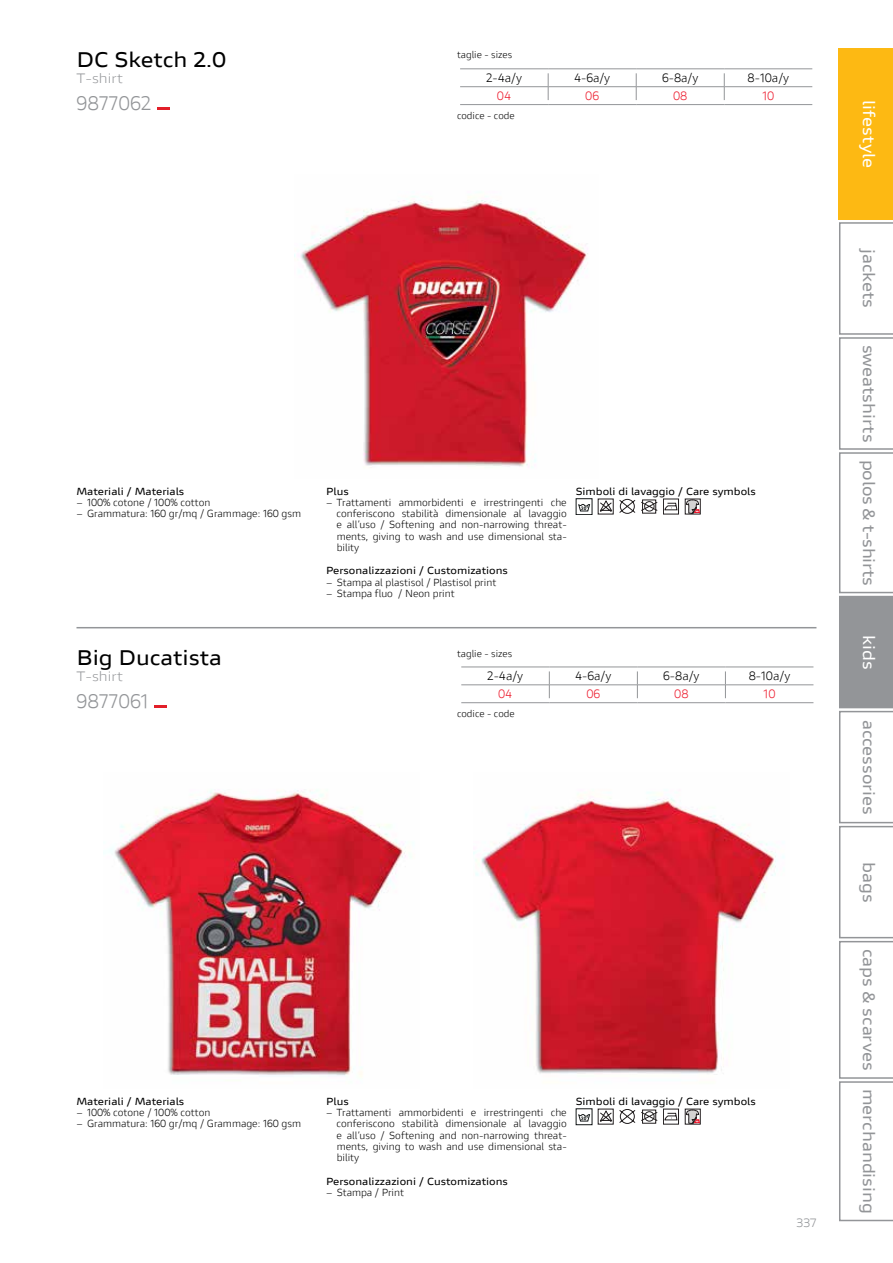
<style>
.page{position:relative;width:893px;height:1263px;background:#fff}
.page>*{position:absolute;margin:0;border:0;box-sizing:border-box;transform-origin:0 0}
.t1{font:700 21px "Ducati Style Ext";color:#000}
.t2{font:19.5px "Ducati Style";color:#939598}
.t3{font:700 16.5px "Ducati Style Ext";color:#939598}
.t4{font:700 16.5px "Ducati Style Ext";color:#fff}
.t5{font:13.5px "Ducati Style Ext";color:#939598}
.t6{font:12px "Ducati Style";color:#000}
.t7{font:12px "Ducati Style";color:#ed1c2e}
.t8{font:12px "Ducati Style Ext";color:#939598}
.t9{font:10.2px/11.2px "Ducati Style";color:#000;text-align:justify}
.t10{font:700 10.2px "Ducati Style Ext";color:#000}
.t11{font:9.75px "Ducati Style";color:#000}
</style>
<div class="page">
<div style="left:839px;top:49px;width:54px;height:171px;background:#fdb913"></div>
<svg style="left:839px;top:222px;width:54px;height:999px"></svg>
<svg style="left:157px;top:108px;width:12px;height:2px"></svg>
<hr style="left:460px;top:69px;width:88px;height:1px;background:#939598">
<hr style="left:548px;top:69px;width:88px;height:1px;background:#939598">
<hr style="left:636px;top:69px;width:88px;height:1px;background:#939598">
<hr style="left:724px;top:69px;width:88px;height:1px;background:#939598">
<hr style="left:460px;top:86px;width:88px;height:1px;background:#939598">
<hr style="left:548px;top:86px;width:88px;height:1px;background:#939598">
<hr style="left:636px;top:86px;width:88px;height:1px;background:#939598">
<hr style="left:724px;top:86px;width:88px;height:1px;background:#939598">
<hr style="left:460px;top:104px;width:88px;height:1px;background:#939598">
<hr style="left:548px;top:104px;width:88px;height:1px;background:#939598">
<hr style="left:636px;top:104px;width:88px;height:1px;background:#939598">
<hr style="left:724px;top:104px;width:88px;height:1px;background:#939598">
<svg style="left:548px;top:73px;width:1px;height:27px"></svg>
<svg style="left:636px;top:73px;width:1px;height:27px"></svg>
<svg style="left:724px;top:73px;width:1px;height:27px"></svg>
<img style="left:294px;top:196px;width:294px;height:272px">
<div style="left:576px;top:498px;width:16px;height:17px;border:1px solid #131718"></div>
<svg style="left:578px;top:504px;width:12px;height:7px"></svg>
<svg style="left:600px;top:500px;width:12px;height:12px"></svg>
<svg style="left:619px;top:499px;width:39px;height:15px"></svg>
<div style="left:644px;top:501px;width:10px;height:10px;border:1px solid #231f20;border-radius:50%"></div>
<div style="left:663px;top:499px;width:16px;height:15px;border:1px solid #231f20"></div>
<svg style="left:665px;top:503px;width:12px;height:7px"></svg>
<div style="left:685px;top:499px;width:15px;height:15px;border:1px solid #231f20"></div>
<svg style="left:686px;top:499px;width:14px;height:15px"></svg>
<hr style="left:76px;top:627px;width:740px;height:1px;background:#939598">
<svg style="left:154px;top:706px;width:12px;height:2px"></svg>
<img style="left:109px;top:790px;width:302px;height:287px">
<img style="left:474px;top:792px;width:310px;height:283px">
<svg style="left:578px;top:1114px;width:12px;height:7px"></svg>
<svg style="left:600px;top:1110px;width:12px;height:12px"></svg>
<svg style="left:619px;top:1109px;width:39px;height:15px"></svg>
<div style="left:644px;top:1111px;width:10px;height:10px;border:1px solid #231f20;border-radius:50%"></div>
<div style="left:663px;top:1109px;width:16px;height:15px;border:1px solid #231f20"></div>
<svg style="left:665px;top:1113px;width:12px;height:7px"></svg>
<div style="left:685px;top:1109px;width:15px;height:15px;border:1px solid #231f20"></div>
<svg style="left:686px;top:1109px;width:14px;height:15px"></svg>
<hr style="left:461px;top:667px;width:88px;height:1px;background:#939598">
<hr style="left:549px;top:667px;width:88px;height:1px;background:#939598">
<hr style="left:637px;top:667px;width:88px;height:1px;background:#939598">
<hr style="left:725px;top:667px;width:88px;height:1px;background:#939598">
<hr style="left:461px;top:684px;width:88px;height:1px;background:#939598">
<hr style="left:549px;top:684px;width:88px;height:1px;background:#939598">
<hr style="left:637px;top:684px;width:88px;height:1px;background:#939598">
<hr style="left:725px;top:684px;width:88px;height:1px;background:#939598">
<hr style="left:461px;top:702px;width:88px;height:1px;background:#939598">
<hr style="left:549px;top:702px;width:88px;height:1px;background:#939598">
<hr style="left:637px;top:702px;width:88px;height:1px;background:#939598">
<hr style="left:725px;top:702px;width:88px;height:1px;background:#939598">
<svg style="left:549px;top:671px;width:1px;height:27px"></svg>
<svg style="left:637px;top:671px;width:1px;height:27px"></svg>
<svg style="left:725px;top:671px;width:1px;height:27px"></svg>
<h1 class="t1" style="left:76px;top:45px;width:151px">DC Sketch 2.0</h1>
<h3 class="t5" style="left:76px;top:70px;width:48px">T-shirt</h3>
<h2 class="t2" style="left:76px;top:91px;width:77px">9877062</h2>
<p class="t11" style="left:457px;top:49px;width:57px">taglie - sizes</p>
<p class="t6" style="left:486px;top:71px;width:38px">2-4a/y</p>
<p class="t6" style="left:574px;top:71px;width:38px">4-6a/y</p>
<p class="t6" style="left:662px;top:71px;width:38px">6-8a/y</p>
<p class="t6" style="left:748px;top:71px;width:43px">8-10a/y</p>
<p class="t7" style="left:497px;top:88px;width:16px">04</p>
<p class="t7" style="left:585px;top:88px;width:15px">06</p>
<p class="t7" style="left:673px;top:88px;width:16px">08</p>
<p class="t7" style="left:762px;top:88px;width:13px">10</p>
<p class="t11" style="left:457px;top:109px;width:59px">codice - code</p>
<p class="t10" style="left:76px;top:484px;width:109px">Materiali / Materials</p>
<p class="t9" style="left:76px;top:497px;width:135px">– 100% cotone / 100% cotton</p>
<p class="t9" style="left:76px;top:508px;width:226px">– Grammatura: 160 gr/mq / Grammage: 160 gsm</p>
<h1 class="t1" style="left:76px;top:644px;width:147px">Big Ducatista</h1>
<h3 class="t5" style="left:76px;top:668px;width:48px">T-shirt</h3>
<h2 class="t2" style="left:76px;top:689px;width:74px">9877061</h2>
<p class="t10" style="left:326px;top:484px;width:24px">Plus</p>
<p class="t9" style="left:337px;top:497px;width:232px;text-indent:-10px">– Trattamenti ammorbidenti e irrestringenti che conferiscono stabilità dimensionale al lavaggio e all’uso / Softening and non-narrowing threat&shy;ments, giving to wash and use dimensional sta&shy;bility</p>
<p class="t10" style="left:326px;top:564px;width:183px">Personalizzazioni / Customizations</p>
<p class="t9" style="left:326px;top:576px;width:172px">– Stampa al plastisol / Plastisol print</p>
<p class="t9" style="left:326px;top:588px;width:130px">– Stampa fluo / Neon print</p>
<p class="t10" style="left:576px;top:484px;width:181px">Simboli di lavaggio / Care symbols</p>
<p class="t11" style="left:457px;top:647px;width:57px">taglie - sizes</p>
<p class="t6" style="left:487px;top:669px;width:38px">2-4a/y</p>
<p class="t6" style="left:575px;top:669px;width:38px">4-6a/y</p>
<p class="t6" style="left:663px;top:669px;width:38px">6-8a/y</p>
<p class="t6" style="left:749px;top:669px;width:43px">8-10a/y</p>
<p class="t7" style="left:498px;top:686px;width:16px">04</p>
<p class="t7" style="left:586px;top:686px;width:15px">06</p>
<p class="t7" style="left:674px;top:686px;width:16px">08</p>
<p class="t7" style="left:764px;top:686px;width:13px">10</p>
<p class="t11" style="left:457px;top:708px;width:59px">codice - code</p>
<p class="t10" style="left:76px;top:1094px;width:109px">Materiali / Materials</p>
<p class="t9" style="left:76px;top:1107px;width:135px">– 100% cotone / 100% cotton</p>
<p class="t9" style="left:76px;top:1118px;width:226px">– Grammatura: 160 gr/mq / Grammage: 160 gsm</p>
<p class="t10" style="left:326px;top:1094px;width:24px">Plus</p>
<p class="t9" style="left:337px;top:1107px;width:232px;text-indent:-10px">– Trattamenti ammorbidenti e irrestringenti che conferiscono stabilità dimensionale al lavaggio e all’uso / Softening and non-narrowing threat&shy;ments, giving to wash and use dimensional sta&shy;bility</p>
<p class="t10" style="left:326px;top:1174px;width:183px">Personalizzazioni / Customizations</p>
<p class="t9" style="left:326px;top:1186px;width:79px">– Stampa / Print</p>
<p class="t10" style="left:576px;top:1094px;width:181px">Simboli di lavaggio / Care symbols</p>
<p class="t8" style="left:796px;top:1215px;width:21px">337</p>
<h3 class="t4" style="left:880px;top:100px;width:70px;rotate:90deg">lifestyle</h3>
<h3 class="t3" style="left:880px;top:249px;width:60px;rotate:90deg">jackets</h3>
<h3 class="t3" style="left:880px;top:345px;width:243px;rotate:90deg">sweatshirts polos &amp; t-shirts</h3>
<h3 class="t4" style="left:880px;top:635px;width:36px;rotate:90deg">kids</h3>
<h3 class="t3" style="left:880px;top:720px;width:96px;rotate:90deg">accessories</h3>
<h3 class="t3" style="left:880px;top:862px;width:42px;rotate:90deg">bags</h3>
<h3 class="t3" style="left:880px;top:949px;width:266px;rotate:90deg">caps &amp; scarves merchandising</h3>
</div>
